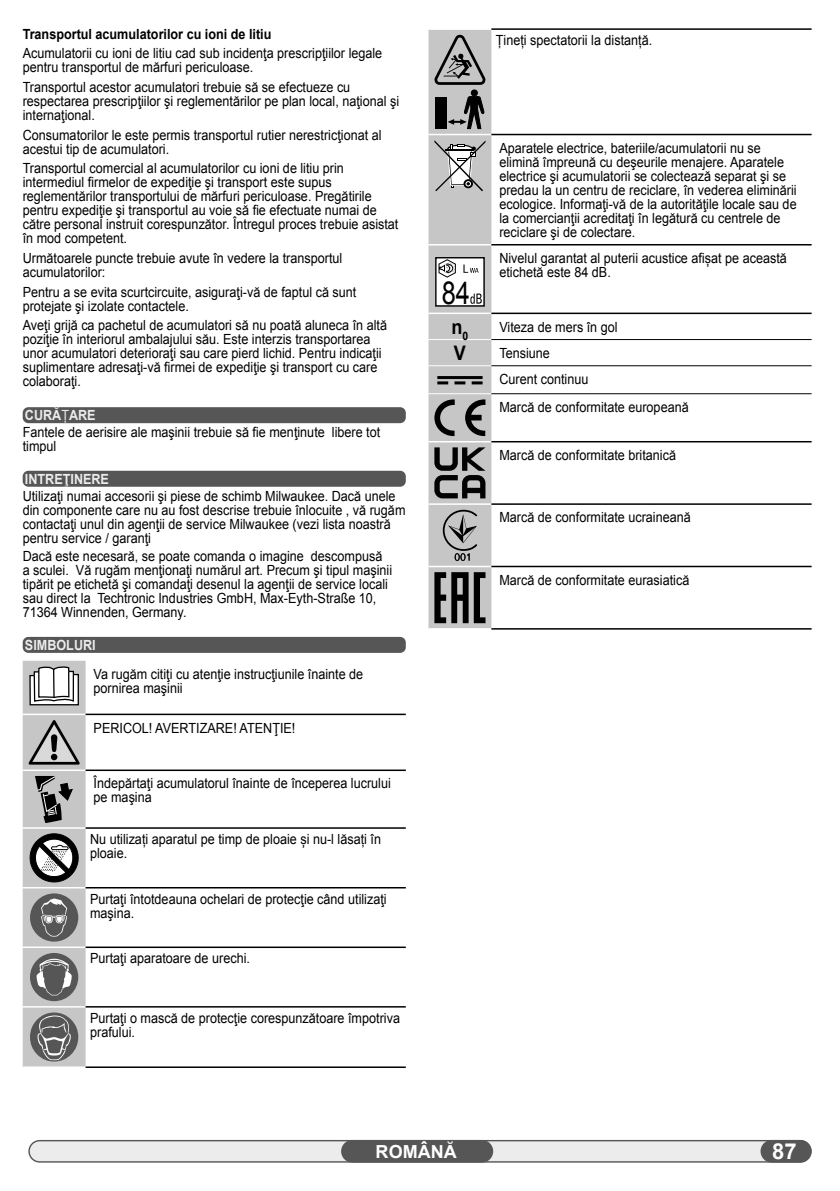
<style>
.page{position:relative;width:840px;height:1191px;background:#fff}
.page>*{position:absolute;margin:0;border:0;box-sizing:border-box;transform-origin:0 0}
.t1{font:33.4px "Arial";color:#000;scale:.83 1}
.t2{font:700 22px "Arial";color:#fff}
.t3{font:700 20px "Arial";color:#000;scale:.9 1}
.t4{font:700 18px "Arial";color:#fff}
.t5{font:14px/14px "Arial";color:#000;scale:.9 1}
.t6{font:700 14px "Arial";color:#000;scale:.9 1}
.t7{font:700 14px "Arial";color:#ececec;scale:.9 1}
.s1{font-weight:700;color:#ececec}
.s2{color:#ececec}
.s3{font-size:31.6px}
</style>
<div class="page">
<div style="left:29px;top:1140px;width:781px;height:21px;background:#ececec;border-radius:11px"></div>
<div style="left:28px;top:1140px;width:783px;height:22px;border:1px solid #565656;border-radius:11px"></div>
<div style="left:760px;top:1140px;width:51px;height:22px;background:#565656;border-radius:11px"></div>
<div style="left:23px;top:407px;width:382px;height:16px;background:#565656;border-radius:6px"></div>
<div style="left:23px;top:471px;width:382px;height:16px;background:#565656;border-radius:6px"></div>
<div style="left:23px;top:637px;width:382px;height:16px;background:#565656;border-radius:6px"></div>
<hr style="left:86px;top:713px;width:319px;height:2px;background:#000">
<hr style="left:86px;top:769px;width:319px;height:2px;background:#000">
<hr style="left:86px;top:827px;width:319px;height:1px;background:#000">
<hr style="left:86px;top:887px;width:319px;height:1px;background:#000">
<hr style="left:86px;top:946px;width:319px;height:2px;background:#000">
<hr style="left:86px;top:1006px;width:319px;height:1px;background:#000">
<hr style="left:86px;top:1066px;width:319px;height:2px;background:#000">
<svg style="left:23px;top:661px;width:63px;height:406px;background:#a3a3a3"></svg>
<hr style="left:491px;top:28px;width:320px;height:2px;background:#000">
<hr style="left:491px;top:134px;width:320px;height:1px;background:#000">
<hr style="left:491px;top:244px;width:320px;height:1px;background:#000">
<hr style="left:491px;top:312px;width:320px;height:2px;background:#000">
<hr style="left:491px;top:441px;width:320px;height:1px;background:#000">
<hr style="left:491px;top:503px;width:320px;height:2px;background:#000">
<hr style="left:491px;top:566px;width:320px;height:1px;background:#000">
<hr style="left:491px;top:628px;width:320px;height:1px;background:#000">
<hr style="left:491px;top:339px;width:320px;height:1px;background:#000">
<hr style="left:491px;top:365px;width:320px;height:1px;background:#000">
<hr style="left:491px;top:393px;width:320px;height:1px;background:#000">
<svg style="left:428px;top:29px;width:63px;height:600px;background:#aaa"></svg>
<div style="left:341px;top:1140px;width:152px;height:22px;background:#565656;border-radius:11px"></div>
<p class="t6" style="left:23px;top:24px;width:278px">Transportul acumulatorilor cu ioni de litiu</p>
<p class="t5" style="left:23px;top:46px;width:401px">Acumulatorii cu ioni de litiu cad sub incidenţa prescripţiilor legale pentru transportul de mărfuri periculoase.</p>
<p class="t5" style="left:23px;top:80px;width:419px">Transportul acestor acumulatori trebuie să se efectueze cu respectarea prescripţiilor şi reglementărilor pe plan local, naţional şi internaţional.</p>
<p class="t5" style="left:23px;top:128px;width:400px">Consumatorilor le este permis transportul rutier nerestricţionat al acestui tip de acumulatori.</p>
<p class="t5" style="left:23px;top:161px;width:419px">Transportul comercial al acumulatorilor cu ioni de litiu prin intermediul firmelor de expediţie şi transport este supus reglementărilor transportului de mărfuri periculoase. Pregătirile pentru expediţie şi transportul au voie să fie efectuate numai de către personal instruit corespunzător. Întregul proces trebuie asistat în mod competent.</p>
<p class="t5" style="left:23px;top:251px;width:356px">Următoarele puncte trebuie avute în vedere la transportul acumulatorilor:</p>
<p class="t5" style="left:23px;top:285px;width:372px">Pentru a se evita scurtcircuite, asiguraţi-vă de faptul că sunt protejate şi izolate contactele.</p>
<p class="t5" style="left:23px;top:318px;width:406px">Aveţi grijă ca pachetul de acumulatori să nu poată aluneca în altă poziţie în interiorul ambalajului său. Este interzis transportarea unor acumulatori deterioraţi sau care pierd lichid. Pentru indicaţii suplimentare adresaţi-vă firmei de expediţie şi transport cu care colaboraţi.</p>
<p class="t5" style="left:23px;top:407px;width:398px;line-height:16.6px"><span class="s1">CURĂ</span><span class="s2">Ț</span><span class="s1">ARE<br></span>Fantele de aerisire ale maşinii trebuie să fie menţinute libere tot</p>
<p class="t5" style="left:23px;top:439px;width:39px">timpul</p>
<p class="t7" style="left:25px;top:470px;width:95px">INTREŢINERE</p>
<p class="t5" style="left:23px;top:489px;width:426px">Utilizaţi numai accesorii şi piese de schimb Milwaukee. Dacă unele din componente care nu au fost descrise trebuie înlocuite , vă rugăm contactaţi unul din agenţii de service Milwaukee (vezi lista noastră pentru service / garanţi</p>
<p class="t5" style="left:23px;top:549px;width:412px">Dacă este necesară, se poate comanda o imagine descompusă a sculei. Vă rugăm menţionaţi numărul art. Precum şi tipul maşinii tipărit pe etichetă şi comandaţi desenul la agenţii de service locali sau direct la Techtronic Industries GmbH, Max-Eyth-Straße 10, 71364 Winnenden, Germany.</p>
<p class="t7" style="left:25px;top:636px;width:80px">SIMBOLURI</p>
<p class="t5" style="left:94px;top:667px;width:301px">Va rugăm citiţi cu atenţie instrucţiunile înainte de pornirea maşinii</p>
<p class="t5" style="left:94px;top:721px;width:226px">PERICOL! AVERTIZARE! ATENŢIE!</p>
<p class="t5" style="left:94px;top:776px;width:331px">Îndepărtaţi acumulatorul înainte de începerea lucrului pe maşina</p>
<p class="t5" style="left:90px;top:832px;width:324px">Nu utilizați aparatul pe timp de ploaie și nu-l lăsați în ploaie.</p>
<p class="t5" style="left:90px;top:892px;width:331px">Purtaţi întotdeauna ochelari de protecţie când utilizaţi maşina.</p>
<p class="t5" style="left:90px;top:951px;width:179px">Purtaţi aparatoare de urechi.</p>
<p class="t5" style="left:90px;top:1011px;width:345px">Purtaţi o mască de protecţie corespunzătoare împotriva prafului.</p>
<p class="t5" style="left:495px;top:33px;width:175px">Țineți spectatorii la distanță.</p>
<p class="t5" style="left:499px;top:141px;width:331px">Aparatele electrice, bateriile/acumulatorii nu se elimină împreună cu deşeurile menajere. Aparatele electrice şi acumulatorii se colectează separat şi se predau la un centru de reciclare, în vederea eliminării ecologice. Informaţi-vă de la autorităţile locale sau de la comercianţii acreditaţi în legătură cu centrele de reciclare şi de colectare.</p>
<h1 class="t1" style="left:438px;top:270px;width:39px">??<span class="s3">84</span></h1>
<p class="t5" style="left:499px;top:251px;width:321px">Nivelul garantat al puterii acustice afișat pe această etichetă este 84 dB.</p>
<h3 class="t3" style="left:451px;top:313px;width:20px">n<sub>0</sub></h3>
<p class="t5" style="left:499px;top:320px;width:133px">Viteza de mers în gol</p>
<h3 class="t3" style="left:453px;top:339px;width:15px">V</h3>
<p class="t5" style="left:499px;top:340px;width:100px;line-height:26.2px">Tensiune<br>Curent continuu</p>
<p class="t5" style="left:499px;top:400px;width:212px">Marcă de conformitate europeană</p>
<p class="t5" style="left:499px;top:448px;width:198px">Marcă de conformitate britanică</p>
<p class="t5" style="left:499px;top:510px;width:214px">Marcă de conformitate ucraineană</p>
<p class="t5" style="left:499px;top:573px;width:212px">Marcă de conformitate eurasiatică</p>
<p class="t4" style="left:375px;top:1139px;width:82px">ROMÂNĂ</p>
<h2 class="t2" style="left:771px;top:1137px;width:26px">87</h2>
</div>
